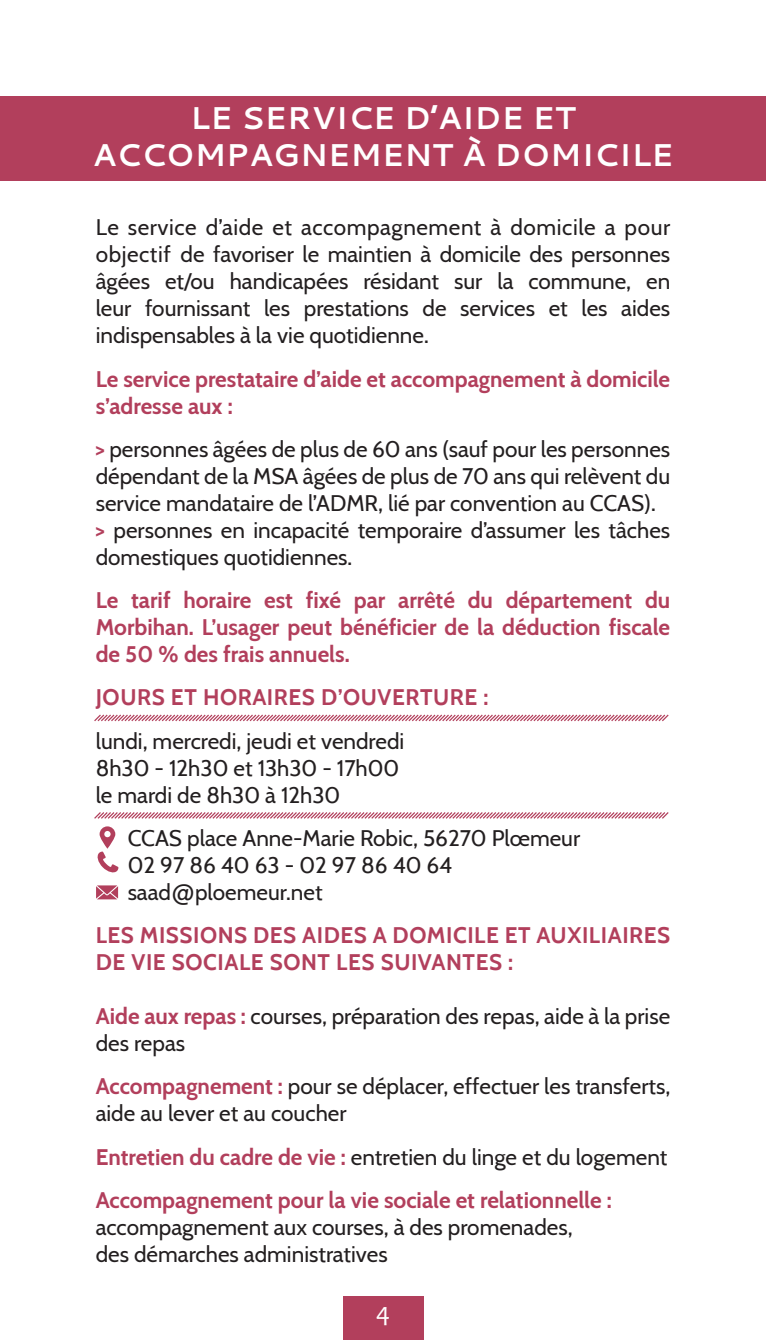
<style>
.page{position:relative;width:766px;height:1340px;background:#fff}
.page>*{position:absolute;margin:0;border:0;box-sizing:border-box;transform-origin:0 0}
.titre{font:700 31.5px/37.8px "Cantarell";color:#fff;text-align:center}
.t1{font:27px "Candara";color:#fff}
.texte{font:22.5px/27px "Cabin";color:#231f20}
.Style_de_paragraphe{font:700 22.5px/27px "Cabin";color:#b23f5c}
.Style_de_paragraphe-2{font:700 22.5px/27px "Cabin";letter-spacing:.025em;color:#b23f5c}
.texte-2{font:700 22.5px "Cabin";color:#b23f5c}
.s1{font-weight:700;color:#b23f5c}
</style>
<div class="page">
<div style="left:342px;top:1296px;width:81px;height:43px;background:#b23f5c"></div>
<div style="left:0;top:96px;width:765px;height:84px;background:#b23f5c"></div>
<svg style="left:94px;top:714px;width:575px;height:8px"></svg>
<svg style="left:94px;top:812px;width:575px;height:7px"></svg>
<svg style="left:97px;top:826px;width:21px;height:47px"></svg>
<svg style="left:96px;top:885px;width:22px;height:14px"></svg>
<hr style="left:765px;top:96px;width:1px;height:84px;background:#4271d3">
<p class="titre" style="left:92px;top:98px;width:582px">LE SERVICE D’AIDE ET<br>ACCOMPAGNEMENT À DOMICILE</p>
<p class="texte" style="left:96px;top:212px;width:576px;text-align:justify">Le service d’aide et accompagnement à domicile a pour objectif de favoriser le maintien à domicile des personnes âgées et/ou handicapées résidant sur la commune, en leur fournissant les prestations de services et les aides indispensables à la vie quotidienne.</p>
<p class="Style_de_paragraphe" style="left:96px;top:364px;width:576px">Le service prestataire d’aide et accompagnement à domicile s’adresse aux :</p>
<p class="texte" style="left:96px;top:434px;width:576px;text-align:justify"><span class="s1">&gt;</span> personnes âgées de plus de 60 ans (sauf pour les personnes dépendant de la MSA âgées de plus de 70 ans qui relèvent du service mandataire de l’ADMR, lié par convention au CCAS).</p>
<p class="texte" style="left:96px;top:515px;width:576px"><span class="s1">&gt;</span> personnes en incapacité temporaire d’assumer les tâches domestiques quotidiennes.</p>
<p class="Style_de_paragraphe" style="left:96px;top:585px;width:576px;text-align:justify">Le tarif horaire est fixé par arrêté du département du Morbihan. L’usager peut bénéficier de la déduction fiscale de 50 % des frais annuels.</p>
<p class="Style_de_paragraphe-2" style="left:96px;top:682px;width:394px">JOURS ET HORAIRES D’OUVERTURE :</p>
<p class="texte" style="left:96px;top:725px;width:310px">lundi, mercredi, jeudi et vendredi</p>
<p class="texte" style="left:96px;top:752px;width:305px">8h30 - 12h30 et 13h30 - 17h00</p>
<p class="texte" style="left:96px;top:779px;width:246px">le mardi de 8h30 à 12h30</p>
<p class="texte" style="left:128px;top:823px;width:454px">CCAS place Anne-Marie Robic, 56270 Plœmeur</p>
<p class="texte" style="left:128px;top:850px;width:326px">02 97 86 40 63 - 02 97 86 40 64</p>
<p class="texte" style="left:128px;top:877px;width:196px">saad@ploemeur.net</p>
<p class="Style_de_paragraphe-2" style="left:96px;top:920px;width:576px">LES MISSIONS DES AIDES A DOMICILE ET AUXILIAIRES<br>DE VIE SOCIALE SONT LES SUIVANTES :</p>
<p class="texte" style="left:96px;top:1001px;width:576px"><span class="s1">Aide aux repas :</span> courses, préparation des repas, aide à la prise des repas</p>
<p class="texte" style="left:96px;top:1071px;width:576px"><span class="s1">Accompagnement :</span> pour se déplacer, effectuer les transferts, aide au lever et au coucher</p>
<p class="texte" style="left:96px;top:1141px;width:573px"><span class="s1">Entretien du cadre de vie :</span> entretien du linge et du logement</p>
<p class="texte-2" style="left:96px;top:1182px;width:517px">Accompagnement pour la vie sociale et relationnelle :</p>
<p class="texte" style="left:96px;top:1211px;width:478px">accompagnement aux courses, à des promenades,</p>
<p class="texte" style="left:96px;top:1238px;width:293px">des démarches administratives</p>
<p class="t1" style="left:375px;top:1295px;width:16px">4</p>
</div>
